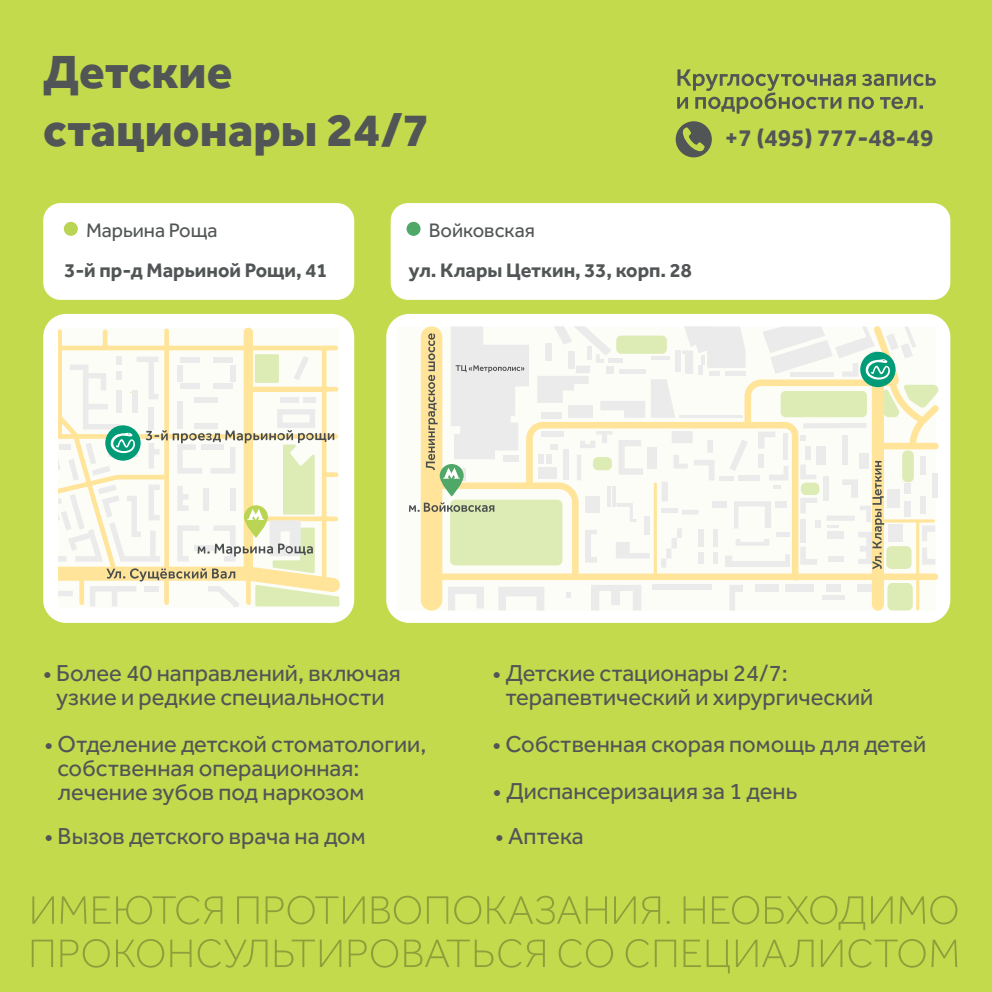
<style>
.page{position:relative;width:992px;height:992px;background:#c3da4c}
.page>*{position:absolute;margin:0;border:0;box-sizing:border-box;transform-origin:0 0}
.t1{font:800 48.12px/57.8px "Effra";color:#515556}
.t2{font:700 24.68px "Effra";color:#515556}
.t3{font:23.8px/23.8px "Effra";color:#515556}
.t4{font:700 20.12px "Effra";color:#515556}
.t5{font:20.12px "Effra";color:#515556}
</style>
<div class="page">
<div style="left:43px;top:203px;width:311px;height:97px;background:#fff;border-radius:17px"></div>
<div style="left:391px;top:203px;width:559px;height:97px;background:#fff;border-radius:17px"></div>
<div style="left:64px;top:222px;width:14px;height:14px;background:#b9d553;border-radius:50%"></div>
<div style="left:406px;top:222px;width:14px;height:14px;background:#50a868;border-radius:50%"></div>
<svg style="left:677px;top:69px;width:259px;height:45px"></svg>
<div style="left:676px;top:121px;width:36px;height:36px;background:#515556;border-radius:50%"></div>
<svg style="left:681px;top:127px;width:24px;height:26px"></svg>
<svg style="left:32px;top:895px;width:925px;height:78px"></svg>
<div style="left:386px;top:314px;width:564px;height:309px;background:#fff;border-radius:23px"></div>
<div style="left:398px;top:326px;width:538px;height:284px;background:#fdfdf8"></div>
<svg style="left:498px;top:587px;width:46px;height:23px"></svg>
<svg style="left:448px;top:587px;width:36px;height:23px"></svg>
<svg style="left:566px;top:592px;width:5px;height:5px"></svg>
<svg style="left:591px;top:585px;width:50px;height:25px"></svg>
<div style="left:653px;top:585px;width:59px;height:5px;background:#ecebeb"></div>
<svg style="left:729px;top:585px;width:14px;height:25px"></svg>
<div style="left:755px;top:585px;width:24px;height:7px;background:#ecebeb"></div>
<div style="left:785px;top:585px;width:29px;height:7px;background:#ecebeb"></div>
<div style="left:826px;top:585px;width:15px;height:7px;background:#ecebeb"></div>
<hr style="left:822px;top:595px;width:22px;height:4px;background:#ecebeb">
<div style="left:857px;top:585px;width:15px;height:7px;background:#ecebeb"></div>
<hr style="left:916px;top:519px;width:3px;height:91px;background:#ffe49a;border-radius:2px">
<div style="left:421px;top:326px;width:21px;height:284px;background:#ffe49a;border-radius:11px"></div>
<div style="left:872px;top:376px;width:12px;height:234px;background:#ffe49a;border-radius:6px"></div>
<svg style="left:442px;top:326px;width:497px;height:254px"></svg>
<div style="left:780px;top:391px;width:87px;height:26px;background:#ddebb5;border-radius:5px"></div>
<div style="left:902px;top:450px;width:12px;height:32px;background:#ddebb5;border-radius:5px"></div>
<div style="left:801px;top:483px;width:18px;height:12px;background:#ddebb5;border-radius:5px"></div>
<div style="left:593px;top:457px;width:19px;height:13px;background:#ddebb5;border-radius:5px"></div>
<div style="left:616px;top:336px;width:51px;height:18px;background:#ddebb5;border-radius:5px"></div>
<svg style="left:883px;top:385px;width:56px;height:32px"></svg>
<div style="left:450px;top:500px;width:112px;height:65px;background:#ddebb5;border-radius:5px"></div>
<div style="left:886px;top:546px;width:25px;height:23px;background:#ddebb5;border-radius:5px"></div>
<div style="left:887px;top:583px;width:25px;height:27px;background:#ddebb5;border-radius:5px"></div>
<hr style="left:654px;top:482px;width:3px;height:96px;background:#ffe49a;border-radius:2px">
<hr style="left:876px;top:519px;width:59px;height:3px;background:#ffe49a;border-radius:2px">
<div style="left:860px;top:352px;width:35px;height:35px;background:#009b77;border-radius:50%"></div>
<svg style="left:762px;top:326px;width:154px;height:53px"></svg>
<div style="left:430px;top:573px;width:508px;height:7px;background:#ffe49a;border-radius:3px"></div>
<svg style="left:409px;top:502px;width:85px;height:10px"></svg>
<svg style="left:426px;top:326px;width:103px;height:170px"></svg>
<svg style="left:827px;top:461px;width:57px;height:108px"></svg>
<div style="left:43px;top:314px;width:311px;height:309px;background:#fff;border-radius:23px"></div>
<svg style="left:58px;top:328px;width:281px;height:279px"></svg>
<h1 class="t1" style="left:43px;top:43px;width:388px">Детские стационары 24/7</h1>
<p class="t5" style="left:86px;top:218px;width:133px">Марьина Роща</p>
<p class="t4" style="left:64px;top:258px;width:265px">3-й пр-д Марьиной Рощи, 41</p>
<p class="t5" style="left:429px;top:218px;width:108px">Войковская</p>
<p class="t4" style="left:408px;top:258px;width:285px">ул. Клары Цеткин, 33, корп. 28</p>
<p class="t2" style="left:725px;top:123px;width:210px">+7 (495) 777-48-49</p>
<p class="t3" style="left:43px;top:661px;width:359px;text-align:center">• Более 40 направлений, включая узкие и редкие специальности</p>
<p class="t3" style="left:505px;top:661px;width:369px;text-indent:-13px">• Детские стационары 24/7: терапевтический и хирургический</p>
<p class="t3" style="left:58px;top:732px;width:370px;text-indent:-13px">• Отделение детской стоматологии, собственная операционная: лечение зубов под наркозом</p>
<p class="t3" style="left:45px;top:823px;width:322px">• Вызов детского врача на дом</p>
<p class="t3" style="left:492px;top:732px;width:435px">• Собственная скорая помощь для детей</p>
<p class="t3" style="left:493px;top:779px;width:306px">• Диспансеризация за 1 день</p>
<p class="t3" style="left:495px;top:823px;width:90px">• Аптека</p>
</div>
